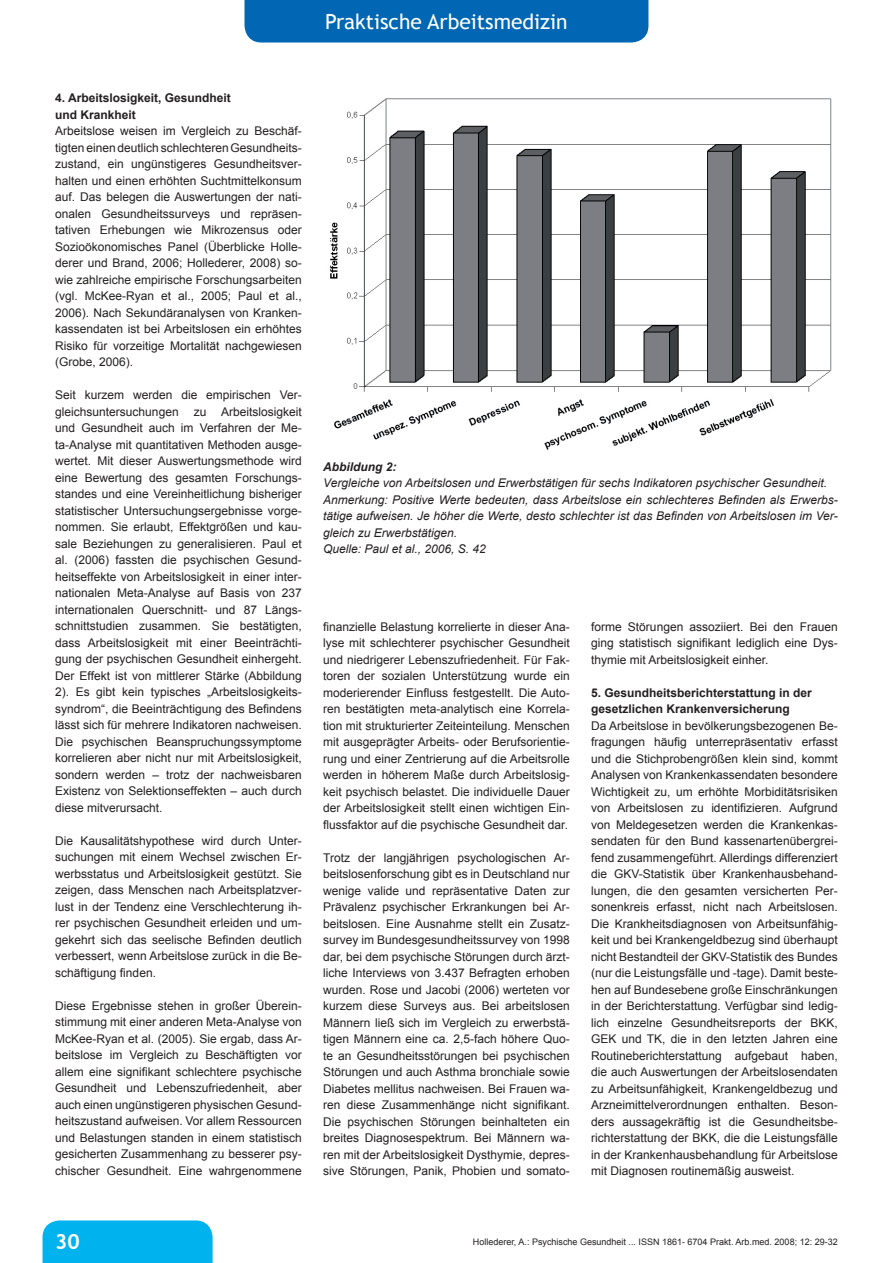
<style>
.page{position:relative;width:893px;height:1263px;background:#fff}
.page>*{position:absolute;margin:0;border:0;box-sizing:border-box;transform-origin:0 0}
.t1{font:21px "Trebuchet MS";color:#fff}
.t2{font:700 21px "Trebuchet MS";color:#fff}
.t3{font:12px/16.5px "Arial";color:#231f20;text-align:justify}
.t4{font:italic 12px/16.5px "Arial";color:#231f20}
.t5{font:700 12px/16.5px "Arial";color:#231f20}
.t6{font:italic 700 12px "Arial";color:#231f20}
.t7{font:9px "Arial";color:#231f20}
</style>
<div class="page">
<div style="left:244px;top:0;width:404px;height:43px;background:#0166b3"></div>
<div style="left:43px;top:1220px;width:170px;height:43px;background:#00b3ef"></div>
<img style="left:330px;top:98px;width:502px;height:352px">
<h1 class="t1" style="left:325px;top:9px;width:244px">Praktische Arbeitsmedizin</h1>
<p class="t5" style="left:55px;top:90px;width:177px">4. Arbeitslosigkeit, Gesundheit und Krankheit</p>
<p class="t3" style="left:55px;top:123px;width:248px">Arbeitslose weisen im Vergleich zu Beschäf&shy;tigten einen deutlich schlechteren Gesundheits&shy;zustand, ein ungünstigeres Gesundheitsver&shy;halten und einen erhöhten Suchtmittelkonsum auf. Das belegen die Auswertungen der nati&shy;onalen Gesundheitssurveys und repräsen&shy;tativen Erhebungen wie Mikrozensus oder Sozioökonomisches Panel (Überblicke Holle&shy;derer und Brand, 2006; Hollederer, 2008) so&shy;wie zahlreiche empirische Forschungsarbeiten (vgl. McKee-Ryan et al., 2005; Paul et al., 2006). Nach Sekundäranalysen von Kranken&shy;kassendaten ist bei Arbeitslosen ein erhöhtes Risiko für vorzeitige Mortalität nachgewiesen (Grobe, 2006).</p>
<p class="t3" style="left:55px;top:387px;width:248px">Seit kurzem werden die empirischen Ver&shy;gleichsuntersuchungen</p>
<p class="t3" style="left:55px;top:403px;width:248px;text-indent:139px">zu Arbeitslosigkeit und Gesundheit auch im Verfahren der Me&shy;ta-Analyse mit quantitativen Methoden ausge&shy;wertet. Mit dieser Auswertungsmethode wird eine Bewertung des gesamten Forschungs&shy;standes und eine Vereinheitlichung bisheriger statistischer Untersuchungsergebnisse vorge&shy;nommen. Sie erlaubt, Effektgrößen und kau&shy;sale Beziehungen zu generalisieren. Paul et al. (2006) fassten die psychischen Gesund&shy;heitseffekte von Arbeitslosigkeit in einer inter&shy;nationalen Meta-Analyse auf Basis von 237 internationalen Querschnitt- und 87 Längs&shy;schnittstudien zusammen. Sie bestätigten, dass Arbeitslosigkeit mit einer Beeinträchti&shy;gung der psychischen Gesundheit einhergeht.<br>Der Effekt ist von mittlerer Stärke (Abbildung 2). Es gibt kein typisches „Arbeitslosigkeits&shy;syndrom“, die Beeinträchtigung des Befindens lässt sich für mehrere Indikatoren nachweisen.<br>Die psychischen Beanspruchungssymptome korrelieren aber nicht nur mit Arbeitslosigkeit, sondern werden – trotz der nachweisbaren Existenz von Selektionseffekten – auch durch diese mitverursacht.</p>
<p class="t3" style="left:55px;top:832px;width:248px">Die Kausalitätshypothese wird durch Unter&shy;suchungen mit einem Wechsel zwischen Er&shy;werbsstatus und Arbeitslosigkeit gestützt. Sie zeigen, dass Menschen nach Arbeitsplatzver&shy;lust in der Tendenz eine Verschlechterung ih&shy;rer psychischen Gesundheit erleiden und um&shy;gekehrt sich das seelische Befinden deutlich verbessert, wenn Arbeitslose zurück in die Be&shy;schäftigung finden.</p>
<p class="t3" style="left:55px;top:997px;width:248px">Diese Ergebnisse stehen in großer Überein&shy;stimmung mit einer anderen Meta-Analyse von McKee-Ryan et al. (2005). Sie ergab, dass Ar&shy;beitslose im Vergleich zu Beschäftigten vor allem eine signifikant schlechtere psychische Gesundheit und Lebenszufriedenheit, aber auch einen ungünstigeren physischen Gesund&shy;heitszustand aufweisen. Vor allem Ressourcen und Belastungen standen in einem statistisch gesicherten Zusammenhang zu besserer psy&shy;chischer Gesundheit. Eine wahrgenommene</p>
<p class="t6" style="left:323px;top:459px;width:75px">Abbildung 2:</p>
<p class="t4" style="left:323px;top:475px;width:516px">Vergleiche von Arbeitslosen und Erwerbstätigen für sechs Indikatoren psychischer Gesundheit.<br>Anmerkung: Positive Werte bedeuten, dass Arbeitslose ein schlechteres Befinden als Erwerbs&shy;tätige aufweisen. Je höher die Werte, desto schlechter ist das Befinden von Arbeitslosen im Ver&shy;gleich zu Erwerbstätigen.<br>Quelle: Paul et al., 2006, S. 42</p>
<p class="t3" style="left:323px;top:618px;width:248px">finanzielle Belastung korrelierte in dieser Ana&shy;lyse mit schlechterer psychischer Gesundheit und niedrigerer Lebenszufriedenheit. Für Fak&shy;toren der sozialen Unterstützung wurde ein moderierender Einfluss festgestellt. Die Auto&shy;ren bestätigten meta-analytisch eine Korrela&shy;tion mit strukturierter Zeiteinteilung. Menschen mit ausgeprägter Arbeits- oder Berufsorientie&shy;rung und einer Zentrierung auf die Arbeitsrolle werden in höherem Maße durch Arbeitslosig&shy;keit psychisch belastet. Die individuelle Dauer der Arbeitslosigkeit stellt einen wichtigen Ein&shy;flussfaktor auf die psychische Gesundheit dar.</p>
<p class="t3" style="left:323px;top:849px;width:248px">Trotz der langjährigen psychologischen Ar&shy;beitslosenforschung gibt es in Deutschland nur wenige valide und repräsentative Daten zur Prävalenz psychischer Erkrankungen bei Ar&shy;beitslosen. Eine Ausnahme stellt ein Zusatz&shy;survey im Bundesgesundheitssurvey von 1998 dar, bei dem psychische Störungen durch ärzt&shy;liche Interviews von 3.437 Befragten erhoben wurden. Rose und Jacobi (2006) werteten vor kurzem diese Surveys aus. Bei arbeitslosen Männern ließ sich im Vergleich zu erwerbstä&shy;tigen Männern eine ca. 2,5-fach höhere Quo&shy;te an Gesundheitsstörungen bei psychischen Störungen und auch Asthma bronchiale sowie Diabetes mellitus nachweisen. Bei Frauen wa&shy;ren diese Zusammenhänge nicht signifikant.<br>Die psychischen Störungen beinhalteten ein breites Diagnosespektrum. Bei Männern wa&shy;ren mit der Arbeitslosigkeit Dysthymie, depres&shy;sive Störungen, Panik, Phobien und somato-</p>
<p class="t3" style="left:591px;top:618px;width:248px">forme Störungen assoziiert. Bei den Frauen ging statistisch signifikant lediglich eine Dys&shy;thymie mit Arbeitslosigkeit einher.</p>
<p class="t5" style="left:591px;top:685px;width:222px">5. Gesundheitsberichterstattung in der gesetzlichen Krankenversicherung</p>
<p class="t3" style="left:591px;top:717px;width:248px">Da Arbeitslose in bevölkerungsbezogenen Be&shy;fragungen häufig unterrepräsentativ erfasst und die Stichprobengrößen klein sind, kommt Analysen von Krankenkassendaten besondere Wichtigkeit zu, um erhöhte Morbiditätsrisiken von Arbeitslosen zu identifizieren. Aufgrund von Meldegesetzen werden die Krankenkas&shy;sendaten für den Bund kassenartenübergrei&shy;fend zusammengeführt. Allerdings differenziert die GKV-Statistik über Krankenhausbehand&shy;lungen, die den gesamten versicherten Per&shy;sonenkreis erfasst, nicht nach Arbeitslosen.<br>Die Krankheitsdiagnosen von Arbeitsunfähig&shy;keit und bei Krankengeldbezug sind überhaupt nicht Bestandteil der GKV-Statistik des Bundes (nur die Leistungsfälle und -tage). Damit beste&shy;hen auf Bundesebene große Einschränkungen in der Berichterstattung. Verfügbar sind ledig&shy;lich einzelne Gesundheitsreports der BKK, GEK und TK, die in den letzten Jahren eine Routineberichterstattung aufgebaut haben, die auch Auswertungen der Arbeitslosendaten zu Arbeitsunfähigkeit, Krankengeldbezug und Arzneimittelverordnungen enthalten. Beson&shy;ders aussagekräftig ist die Gesundheitsbe&shy;richterstattung der BKK, die die Leistungsfälle in der Krankenhausbehandlung für Arbeitslose mit Diagnosen routinemäßig ausweist.</p>
<h1 class="t2" style="left:55px;top:1229px;width:26px">30</h1>
<p class="t7" style="left:473px;top:1236px;width:366px">Hollederer, A.: Psychische Gesundheit ... ISSN 1861- 6704 Prakt. Arb.med. 2008; 12: 29-32</p>
</div>
